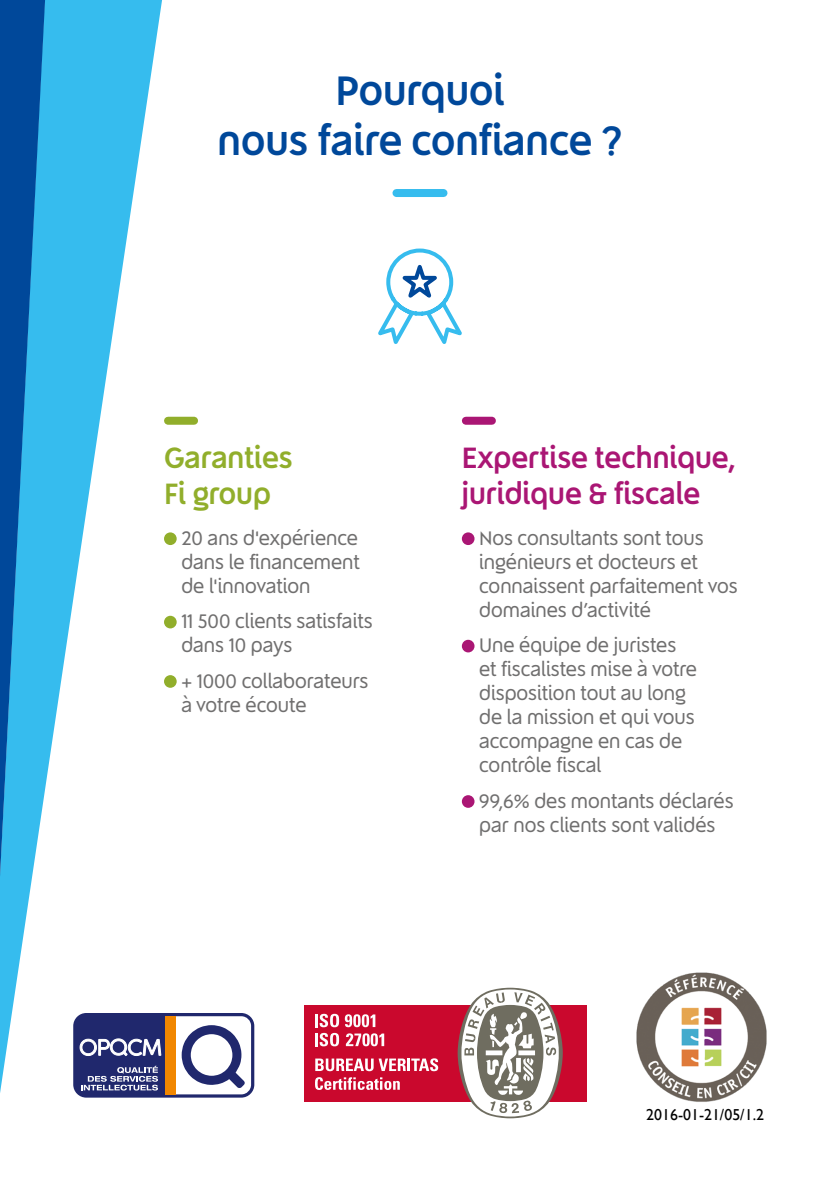
<style>
.page{position:relative;width:840px;height:1191px;background:#fff}
.page>*{position:absolute;margin:0;border:0;box-sizing:border-box;transform-origin:0 0}
.t1{font:700 42px/50.4px "Qurillian";color:#00489a;text-align:center}
.t2{font:700 30px/36px "Qurillian";color:#aa1674}
.t3{font:700 30px/36px "Qurillian";color:#91ae2b}
.t4{font:20px/24px "Qurillian";color:#706f6f}
.t5{font:15.8px "Gill Sans";color:#000}
</style>
<div class="page">
<img style="left:636px;top:972px;width:130px;height:130px">
<svg style="left:0;top:0;width:162px;height:1093px"></svg>
<svg style="left:0;top:0;width:45px;height:877px"></svg>
<svg style="left:378px;top:248px;width:84px;height:96px"></svg>
<div style="left:465px;top:417px;width:26px;height:8px;background:#aa1674"></div>
<div style="left:168px;top:417px;width:26px;height:8px;background:#91ae2b"></div>
<div style="left:73px;top:1013px;width:181px;height:84px;background:linear-gradient(to bottom,#272e71,#293173);border-radius:13px"></div>
<svg style="left:76px;top:1016px;width:175px;height:78px"></svg>
<div style="left:304px;top:1004px;width:282px;height:97px;background:#ca082d"></div>
<svg style="left:315px;top:1058px;width:123px;height:13px"></svg>
<svg style="left:315px;top:1077px;width:84px;height:13px"></svg>
<svg style="left:457px;top:987px;width:105px;height:131px"></svg>
<svg style="left:315px;top:1013px;width:60px;height:14px"></svg>
<svg style="left:315px;top:1033px;width:24px;height:13px"></svg>
<svg style="left:345px;top:1033px;width:39px;height:13px"></svg>
<div style="left:396px;top:189px;width:47px;height:8px;background:#36bcee"></div>
<div style="left:164px;top:532px;width:12px;height:13px;background:#91ae2b;border-radius:50%"></div>
<div style="left:164px;top:616px;width:12px;height:12px;background:#91ae2b;border-radius:50%"></div>
<div style="left:164px;top:675px;width:12px;height:13px;background:#91ae2b;border-radius:50%"></div>
<div style="left:461px;top:532px;width:13px;height:13px;background:#aa1674;border-radius:50%"></div>
<div style="left:461px;top:640px;width:13px;height:12px;background:#aa1674;border-radius:50%"></div>
<div style="left:461px;top:795px;width:13px;height:13px;background:#aa1674;border-radius:50%"></div>
<h1 class="t1" style="left:217px;top:65px;width:406px">Pourquoi<br>nous faire confiance ?</h1>
<h2 class="t3" style="left:164px;top:439px;width:130px">Garanties<br>Fi group</h2>
<p class="t4" style="left:181px;top:526px;width:180px;text-align:justify">20 ans d'expérience dans le financement de l'innovation</p>
<p class="t4" style="left:181px;top:609px;width:193px">11 500 clients satisfaits dans 10 pays</p>
<p class="t4" style="left:181px;top:669px;width:188px">+ 1000 collaborateurs à votre écoute</p>
<h2 class="t2" style="left:461px;top:439px;width:275px">Expertise technique, juridique &amp; fiscale</h2>
<p class="t4" style="left:479px;top:526px;width:260px">Nos consultants sont tous ingénieurs et docteurs et connaissent parfaitement vos domaines d’activité</p>
<p class="t4" style="left:479px;top:633px;width:219px">Une équipe de juristes et fiscalistes mise à votre disposition tout au long de la mission et qui vous accompagne en cas de contrôle fiscal</p>
<p class="t4" style="left:479px;top:789px;width:256px">99,6% des montants déclarés par nos clients sont validés</p>
<p class="t5" style="left:646px;top:1105px;width:119px">2016-01-21/05/1.2</p>
</div>
